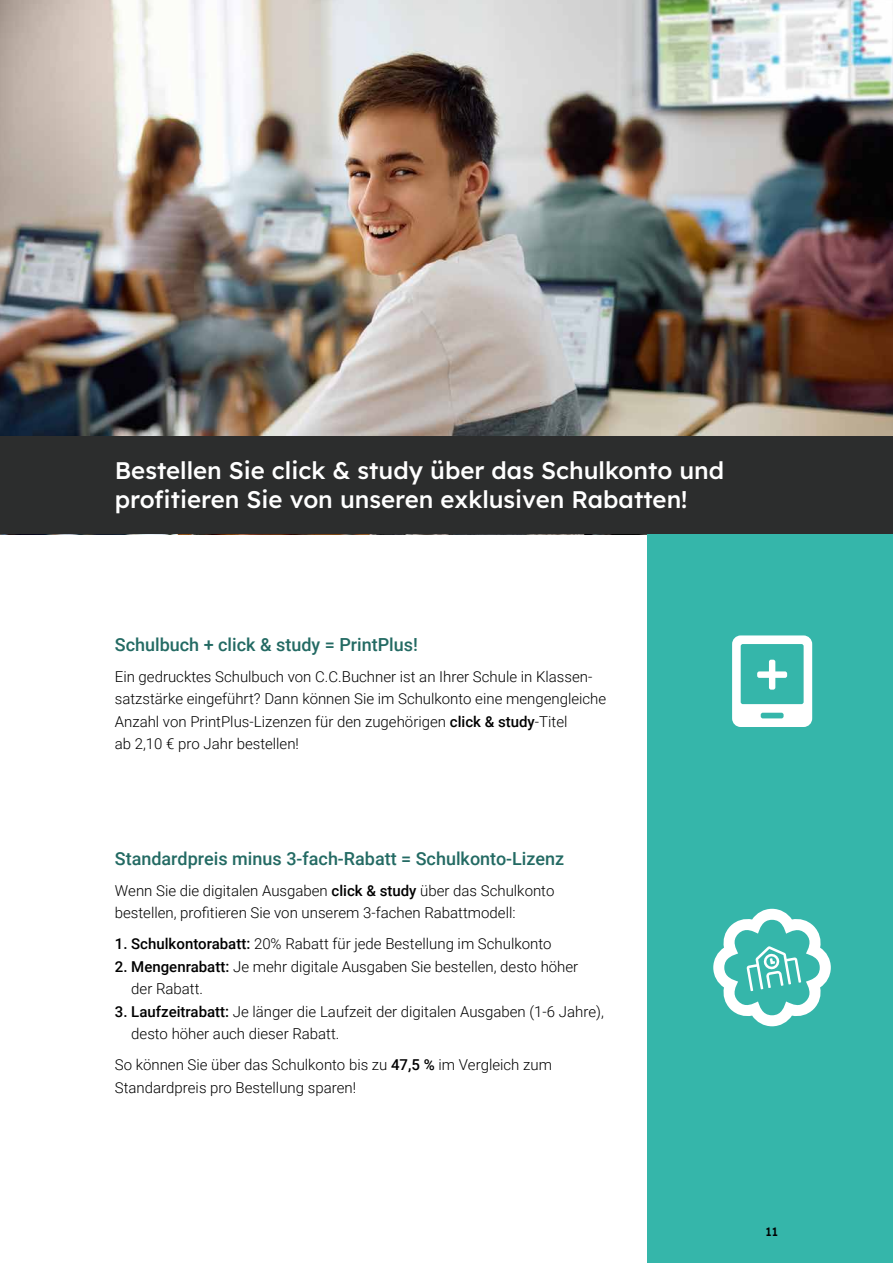
<style>
.page{position:relative;width:893px;height:1263px;background:#fff}
.page>*{position:absolute;margin:0;border:0;box-sizing:border-box;transform-origin:0 0}
.t1{font:500 24px/28.8px "Lexend";color:#fff}
.t2{font:500 18px "Roboto";color:#236a63}
.t3{font:300 15px/22.5px "Roboto";color:#000}
.t4{font:500 12px "Lexend";color:#000}
.s1{font-weight:500}
</style>
<div class="page">
<img style="left:0;top:0;width:893px;height:436px">
<div style="left:648px;top:534px;width:245px;height:729px;background:#35b6aa"></div>
<div style="left:0;top:436px;width:893px;height:98px;background:#2c2d2d"></div>
<svg style="left:732px;top:635px;width:81px;height:92px"></svg>
<svg style="left:713px;top:909px;width:118px;height:117px"></svg>
<h1 class="t1" style="left:115px;top:454px;width:611px">Bestellen Sie click &amp; study über das Schulkonto und profitieren Sie von unseren exklusiven Rabatten!</h1>
<p class="t2" style="left:115px;top:632px;width:305px">Schulbuch + click &amp; study = PrintPlus!</p>
<p class="t3" style="left:115px;top:665px;width:493px">Ein gedrucktes Schulbuch von C.C.Buchner ist an Ihrer Schule in Klassen&shy;satzstärke eingeführt? Dann können Sie im Schulkonto eine mengengleiche Anzahl von PrintPlus-Lizenzen für den zugehörigen <span class="s1">click &amp; study</span>-Titel<br>ab 2,10 € pro Jahr bestellen!</p>
<p class="t2" style="left:115px;top:846px;width:451px">Standardpreis minus 3-fach-Rabatt = Schulkonto-Lizenz</p>
<p class="t3" style="left:115px;top:879px;width:441px">Wenn Sie die digitalen Ausgaben <span class="s1">click &amp; study</span> über das Schulkonto bestellen, profitieren Sie von unserem 3-fachen Rabattmodell:</p>
<p class="t3" style="left:115px;top:932px;width:438px"><span class="s1">1. Schulkontorabatt:</span> 20% Rabatt für jede Bestellung im Schulkonto</p>
<p class="t3" style="left:131px;top:955px;width:449px;text-indent:-16px"><span class="s1">2. Mengenrabatt:</span> Je mehr digitale Ausgaben Sie bestellen, desto höher der Rabatt.</p>
<p class="t3" style="left:131px;top:1000px;width:474px;text-indent:-16px"><span class="s1">3. Laufzeitrabatt:</span> Je länger die Laufzeit der digitalen Ausgaben (1-6 Jahre), desto höher auch dieser Rabatt.</p>
<p class="t3" style="left:115px;top:1053px;width:439px">So können Sie über das Schulkonto bis zu <span class="s1">47,5 %</span> im Vergleich zum<br>Standardpreis pro Bestellung sparen!</p>
<p class="t4" style="left:766px;top:1222px;width:14px">11</p>
</div>
